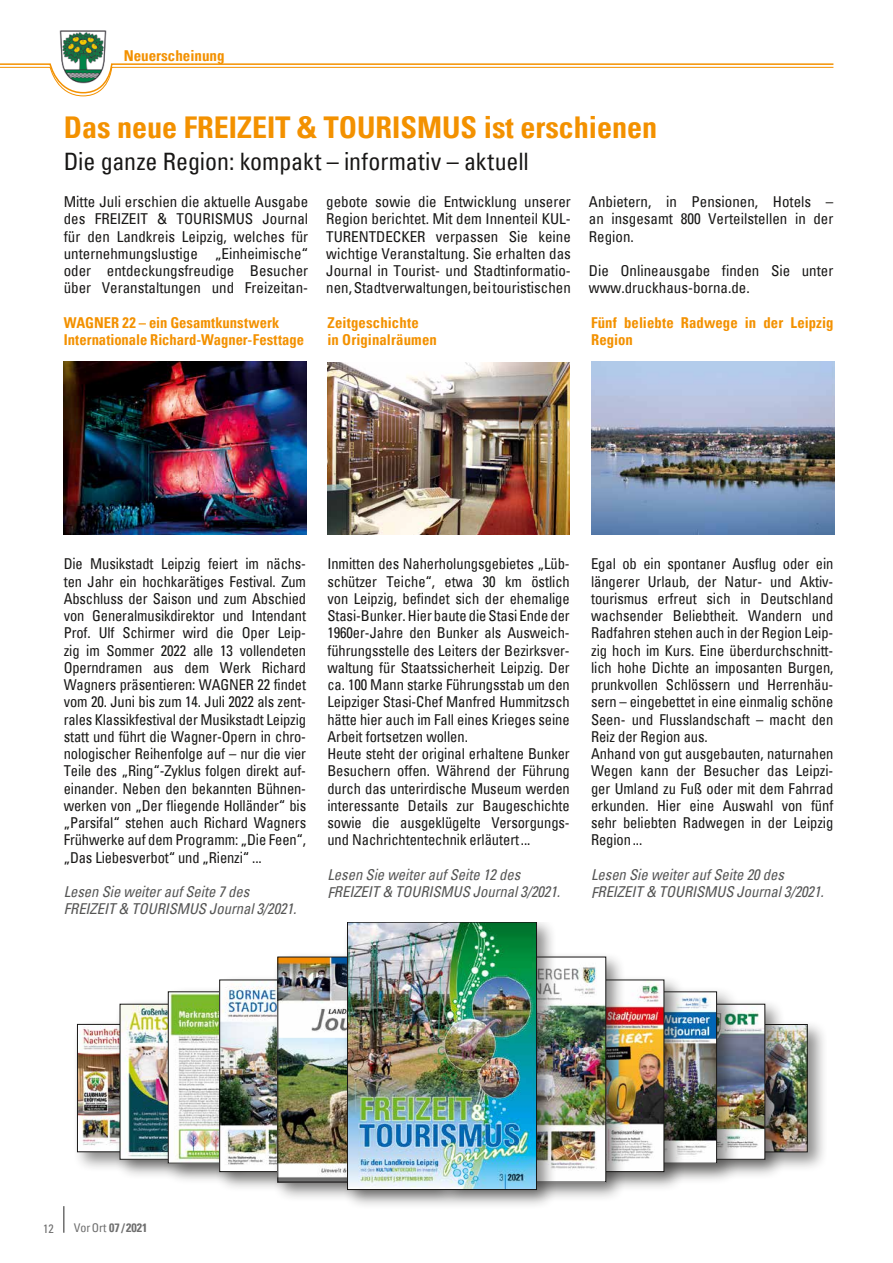
<style>
.page{position:relative;width:893px;height:1263px;background:#fff}
.page>*{position:absolute;margin:0;border:0;box-sizing:border-box;transform-origin:0 0}
.t1{font:700 condensed 30px "Univers";color:#f39100}
.t2{font:condensed 24px "Univers";letter-spacing:-.005em;color:#181716}
.t3{font:condensed 15px/17.2px "Univers";letter-spacing:-.005em;color:#181716;text-align:justify}
.t4{font:italic condensed 15px/17.2px "Univers";letter-spacing:-.005em;color:#565655}
.t5{font:700 condensed 15px/17.2px "Univers";letter-spacing:.005em;color:#f39100}
.t6{font:700 condensed 12px "Univers";color:#6e6e6e}
.t7{font:condensed 12px "Univers";color:#6e6e6e}
.s1{font-weight:400}
</style>
<div class="page">
<hr style="left:63px;top:1206px;width:2px;height:27px;background:#6e6e6e">
<img style="left:60px;top:30px;width:47px;height:33px">
<svg style="left:0;top:63px;width:834px;height:33px"></svg>
<div style="left:72px;top:1019px;width:116px;height:153px;background:#181716;opacity:.5"></div>
<img style="left:79px;top:1026px;width:36px;height:124px">
<div style="left:77px;top:1024px;width:91px;height:128px;border:1px solid #181716"></div>
<div style="left:115px;top:999px;width:135px;height:181px;background:#181716;opacity:.5"></div>
<img style="left:122px;top:1006px;width:41px;height:151px">
<div style="left:163px;top:986px;width:149px;height:200px;background:#181716;opacity:.5"></div>
<img style="left:170px;top:994px;width:45px;height:167px">
<div style="left:168px;top:992px;width:122px;height:171px;border:1px solid #181716"></div>
<div style="left:215px;top:975px;width:161px;height:217px;background:#181716;opacity:.5"></div>
<img style="left:222px;top:982px;width:50px;height:188px">
<div style="left:220px;top:980px;width:135px;height:192px;border:1px solid #181716"></div>
<div style="left:272px;top:952px;width:186px;height:251px;background:#181716;opacity:.5"></div>
<img style="left:280px;top:959px;width:62px;height:221px">
<div style="left:712px;top:1019px;width:114px;height:153px;background:#181716;opacity:.5"></div>
<img style="left:786px;top:1026px;width:19px;height:124px">
<div style="left:717px;top:1024px;width:90px;height:128px;border:1px solid #181716"></div>
<div style="left:650px;top:999px;width:136px;height:181px;background:#181716;opacity:.5"></div>
<img style="left:739px;top:1006px;width:24px;height:151px">
<div style="left:655px;top:1004px;width:110px;height:155px;border:1px solid #181716"></div>
<div style="left:590px;top:986px;width:149px;height:200px;background:#181716;opacity:.5"></div>
<img style="left:685px;top:994px;width:30px;height:167px">
<div style="left:595px;top:992px;width:122px;height:171px;border:1px solid #181716"></div>
<div style="left:523px;top:975px;width:162px;height:217px;background:#181716;opacity:.5"></div>
<img style="left:626px;top:982px;width:36px;height:188px">
<div style="left:528px;top:980px;width:136px;height:192px;border:1px solid #181716"></div>
<div style="left:441px;top:952px;width:185px;height:251px;background:#181716;opacity:.5"></div>
<img style="left:557px;top:959px;width:47px;height:221px">
<div style="left:342px;top:922px;width:215px;height:288px;background:#181716;opacity:.5"></div>
<img style="left:349px;top:924px;width:186px;height:263px">
<div style="left:347px;top:922px;width:190px;height:267px;border:1px solid #181716"></div>
<img style="left:64px;top:362px;width:242px;height:172px">
<img style="left:327px;top:362px;width:243px;height:173px">
<img style="left:591px;top:362px;width:244px;height:173px">
<p class="t5" style="left:124px;top:47px;width:102px">Neuerscheinung</p>
<h1 class="t1" style="left:64px;top:109px;width:595px">Das neue FREIZEIT &amp; TOURISMUS ist erschienen</h1>
<h2 class="t2" style="left:64px;top:145px;width:467px">Die ganze Region: kompakt – informativ – aktuell</h2>
<p class="t3" style="left:64px;top:193px;width:246px">Mitte Juli erschien die aktuelle Ausgabe des FREIZEIT &amp; TOURISMUS Journal für den Landkreis Leipzig, welches für unternehmungslustige „Einheimische“ oder entdeckungsfreudige Besucher über Veranstaltungen und Freizeitan-</p>
<p class="t3" style="left:326px;top:193px;width:246px">gebote sowie die Entwicklung unserer Region berichtet. Mit dem Innenteil KUL-TURENTDECKER verpassen Sie keine wichtige Veranstaltung. Sie erhalten das Journal in Tourist- und Stadtinformatio&shy;nen, Stadtverwaltungen, bei touristischen</p>
<p class="t3" style="left:589px;top:193px;width:246px">Anbietern, in Pensionen, Hotels – an insgesamt 800 Verteilstellen in der Region.</p>
<p class="t3" style="left:589px;top:262px;width:246px">Die Onlineausgabe finden Sie unter www.druckhaus-borna.de.</p>
<p class="t5" style="left:64px;top:314px;width:242px">WAGNER 22 – ein Gesamtkunstwerk<br>Internationale Richard-Wagner-Festtage</p>
<p class="t5" style="left:327px;top:314px;width:111px">Zeitgeschichte<br>in Originalräumen</p>
<p class="t5" style="left:591px;top:314px;width:244px">Fünf beliebte Radwege in der Leipzig<br>Region</p>
<p class="t3" style="left:64px;top:555px;width:244px">Die Musikstadt Leipzig feiert im nächs&shy;ten Jahr ein hochkarätiges Festival. Zum Abschluss der Saison und zum Abschied von Generalmusikdirektor und Intendant Prof. Ulf Schirmer wird die Oper Leip&shy;zig im Sommer 2022 alle 13 vollendeten Operndramen aus dem Werk Richard Wagners präsentieren: WAGNER 22 findet vom 20. Juni bis zum 14. Juli 2022 als zent&shy;rales Klassikfestival der Musikstadt Leipzig statt und führt die Wagner-Opern in chro&shy;nologischer Reihenfolge auf – nur die vier Teile des „Ring“-Zyklus folgen direkt auf&shy;einander. Neben den bekannten Bühnen&shy;werken von „Der fliegende Holländer“ bis „Parsifal“ stehen auch Richard Wagners Frühwerke auf dem Programm: „Die Feen“, „Das Liebesverbot“ und „Rienzi“ ...</p>
<p class="t4" style="left:64px;top:883px;width:234px">Lesen Sie weiter auf Seite 7 des<br>FREIZEIT &amp; TOURISMUS Journal 3/2021.</p>
<p class="t3" style="left:327px;top:555px;width:244px;text-align:left">Inmitten des Naherholungsgebietes „Lüb&shy;schützer Teiche“, etwa 30 km östlich von Leipzig, befindet sich der ehemalige Stasi-Bunker. Hier baute die Stasi Ende der 1960er-Jahre den Bunker als Ausweich&shy;führungsstelle des Leiters der Bezirksver&shy;waltung für Staatssicherheit Leipzig. Der ca. 100 Mann starke Führungsstab um den Leipziger Stasi-Chef Manfred Hummitzsch hätte hier auch im Fall eines Krieges seine Arbeit fortsetzen wollen.<br>Heute steht der original erhaltene Bunker Besuchern offen. Während der Führung durch das unterirdische Museum werden interessante Details zur Baugeschichte sowie die ausgeklügelte Versorgungs&shy;und Nachrichtentechnik erläutert...</p>
<p class="t4" style="left:327px;top:865px;width:234px">Lesen Sie weiter auf Seite 12 des<br>FREIZEIT &amp; TOURISMUS Journal 3/2021.</p>
<p class="t3" style="left:591px;top:555px;width:244px;text-align:left">Egal ob ein spontaner Ausflug oder ein längerer Urlaub, der Natur- und Aktiv&shy;tourismus erfreut sich in Deutschland wachsender Beliebtheit. Wandern und Radfahren stehen auch in der Region Leip&shy;zig hoch im Kurs. Eine überdurchschnitt&shy;lich hohe Dichte an imposanten Burgen, prunkvollen Schlössern und Herrenhäu&shy;sern – eingebettet in eine einmalig schöne Seen- und Flusslandschaft – macht den Reiz der Region aus.<br>Anhand von gut ausgebauten, naturnahen Wegen kann der Besucher das Leipzi&shy;ger Umland zu Fuß oder mit dem Fahrrad erkunden. Hier eine Auswahl von fünf sehr beliebten Radwegen in der Leipzig Region...</p>
<p class="t4" style="left:591px;top:865px;width:234px">Lesen Sie weiter auf Seite 20 des<br>FREIZEIT &amp; TOURISMUS Journal 3/2021.</p>
<p class="t7" style="left:43px;top:1221px;width:12px">12</p>
<p class="t6" style="left:74px;top:1221px;width:75px"><span class="s1">VorOrt</span> 07 / 2021</p>
</div>
